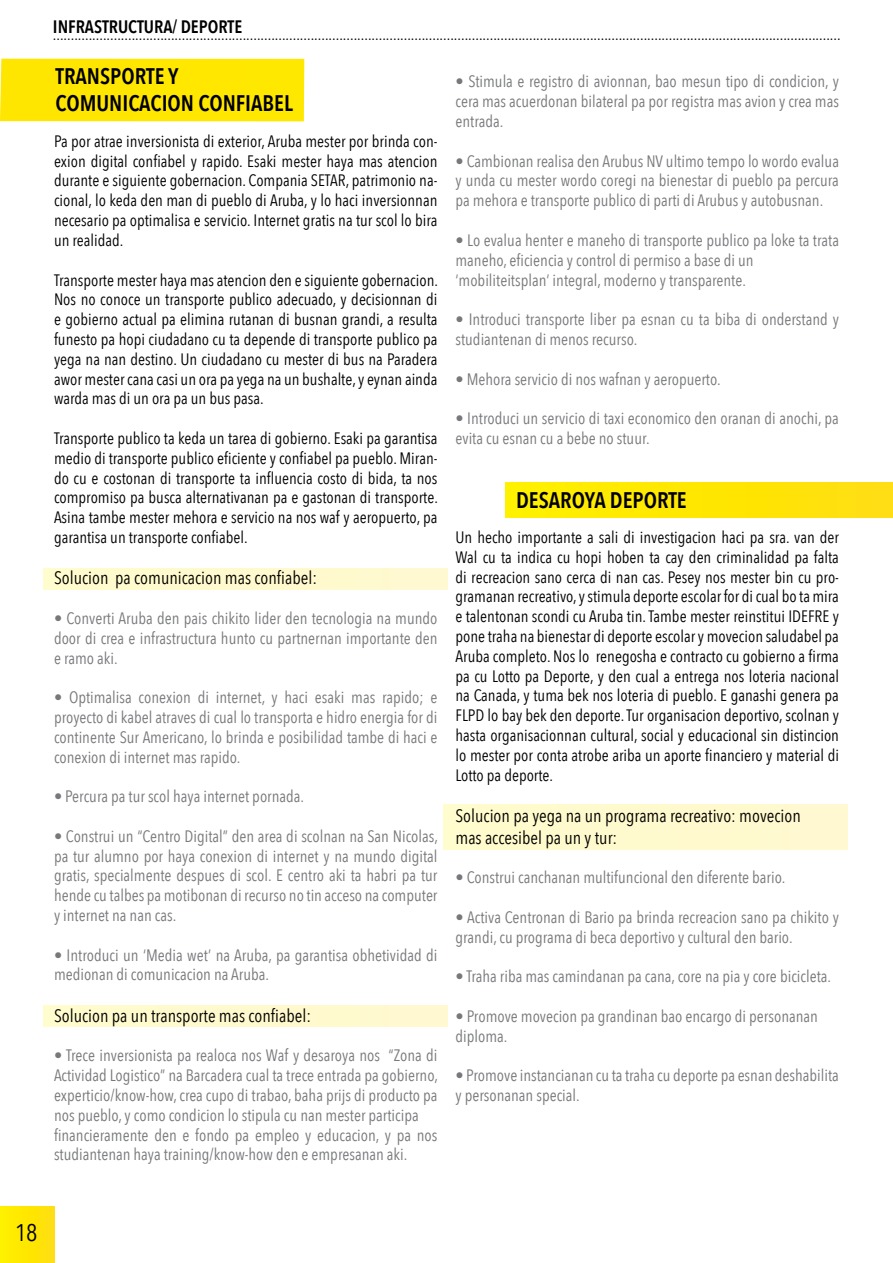
<style>
.page{position:relative;width:893px;height:1263px;background:#fff}
.page>*{position:absolute;margin:0;border:0;box-sizing:border-box;transform-origin:0 0}
.t1{font:24px "Avenir Next Condensed";color:#000}
.t2{font:600 22.5px/27px "Avenir Next Condensed";color:#000}
.t3{font:18px/21.6px "Avenir Next Condensed";color:#000}
.t4{font:600 18px "Avenir Next Condensed";color:#000}
.t5{font:16.5px/19.8px "Avenir Next Condensed";color:#77787b}
.t6{font:16.5px/19.8px "Avenir Next Condensed";color:#000;text-align:justify}
</style>
<div class="page">
<div style="left:44px;top:568px;width:404px;height:22px;background:#fffacd"></div>
<div style="left:44px;top:1005px;width:404px;height:21px;background:#fffacd"></div>
<div style="left:506px;top:483px;width:387px;height:35px;background:linear-gradient(to right,#fff000,#ffdd0f)"></div>
<div style="left:444px;top:804px;width:403px;height:45px;background:#fffacd"></div>
<div style="left:0;top:59px;width:304px;height:62px;background:#ffe700"></div>
<div style="left:0;top:1206px;width:54px;height:57px;background:linear-gradient(to right,#fff000,#ffde0e)"></div>
<p class="t4" style="left:53px;top:15px;width:191px">INFRASTRUCTURA/ DEPORTE</p>
<p class="t6" style="left:53px;top:25px;width:789px">............................................................................................................................................................................................................................</p>
<h2 class="t2" style="left:56px;top:63px;width:239px">TRANSPORTE Y<br>COMUNICACION CONFIABEL</h2>
<p class="t6" style="left:54px;top:131px;width:385px">Pa por atrae inversionista di exterior, Aruba mester por brinda con&shy;exion digital confiabel y rapido. Esaki mester haya mas atencion durante e siguiente gobernacion. Compania SETAR, patrimonio na&shy;cional, lo keda den man di pueblo di Aruba, y lo haci inversionnan necesario pa optimalisa e servicio. Internet gratis na tur scol lo bira un realidad.</p>
<p class="t6" style="left:54px;top:270px;width:385px">Transporte mester haya mas atencion den e siguiente gobernacion.<br>Nos no conoce un transporte publico adecuado, y decisionnan di e gobierno actual pa elimina rutanan di busnan grandi, a resulta funesto pa hopi ciudadano cu ta depende di transporte publico pa yega na nan destino. Un ciudadano cu mester di bus na Paradera awor mester cana casi un ora pa yega na un bushalte, y eynan ainda warda mas di un ora pa un bus pasa.</p>
<p class="t6" style="left:54px;top:428px;width:385px">Transporte publico ta keda un tarea di gobierno. Esaki pa garantisa medio di transporte publico eficiente y confiabel pa pueblo. Miran&shy;do cu e costonan di transporte ta influencia costo di bida, ta nos compromiso pa busca alternativanan pa e gastonan di transporte.<br>Asina tambe mester mehora e servicio na nos waf y aeropuerto, pa garantisa un transporte confiabel.</p>
<p class="t3" style="left:54px;top:567px;width:265px">Solucion pa comunicacion mas confiabel:</p>
<p class="t5" style="left:54px;top:608px;width:385px;text-align:justify">• Converti Aruba den pais chikito lider den tecnologia na mundo door di crea e infrastructura hunto cu partnernan importante den e ramo aki.</p>
<p class="t5" style="left:54px;top:687px;width:385px;text-align:justify">• Optimalisa conexion di internet, y haci esaki mas rapido; e proyecto di kabel atraves di cual lo transporta e hidro energia for di continente Sur Americano, lo brinda e posibilidad tambe di haci e conexion di internet mas rapido.</p>
<p class="t5" style="left:54px;top:786px;width:252px">• Percura pa tur scol haya internet pornada.</p>
<p class="t5" style="left:54px;top:826px;width:385px;text-align:justify">• Construi un “Centro Digital” den area di scolnan na San Nicolas, pa tur alumno por haya conexion di internet y na mundo digital gratis, specialmente despues di scol. E centro aki ta habri pa tur hende cu talbes pa motibonan di recurso no tin acceso na computer y internet na nan cas.</p>
<p class="t5" style="left:54px;top:945px;width:385px">• Introduci un ‘Media wet’ na Aruba, pa garantisa obhetividad di medionan di comunicacion na Aruba.</p>
<p class="t3" style="left:54px;top:1005px;width:259px">Solucion pa un transporte mas confiabel:</p>
<p class="t5" style="left:54px;top:1046px;width:385px">• Trece inversionista pa realoca nos Waf y desaroya nos “Zona di Actividad Logistico” na Barcadera cual ta trece entrada pa gobierno, experticio/know-how, crea cupo di trabao, baha prijs di producto pa nos pueblo, y como condicion lo stipula cu nan mester participa financieramente den e fondo pa empleo y educacion, y pa nos studiantenan haya training/know-how den e empresanan aki.</p>
<p class="t5" style="left:455px;top:72px;width:385px;text-align:justify">• Stimula e registro di avionnan, bao mesun tipo di condicion, y cera mas acuerdonan bilateral pa por registra mas avion y crea mas entrada.</p>
<p class="t5" style="left:455px;top:151px;width:385px;text-align:justify">• Cambionan realisa den Arubus NV ultimo tempo lo wordo evalua y unda cu mester wordo coregi na bienestar di pueblo pa percura pa mehora e transporte publico di parti di Arubus y autobusnan.</p>
<p class="t5" style="left:455px;top:230px;width:385px">• Lo evalua henter e maneho di transporte publico pa loke ta trata maneho, eficiencia y control di permiso a base di un ‘mobiliteitsplan’ integral, moderno y transparente.</p>
<p class="t5" style="left:455px;top:309px;width:385px">• Introduci transporte liber pa esnan cu ta biba di onderstand y studiantenan di menos recurso.</p>
<p class="t5" style="left:455px;top:369px;width:267px">• Mehora servicio di nos wafnan y aeropuerto.</p>
<p class="t5" style="left:455px;top:408px;width:385px">• Introduci un servicio di taxi economico den oranan di anochi, pa evita cu esnan cu a bebe no stuur.</p>
<h2 class="t2" style="left:516px;top:486px;width:172px">DESAROYA DEPORTE</h2>
<p class="t6" style="left:455px;top:527px;width:385px">Un hecho importante a sali di investigacion haci pa sra. van der Wal cu ta indica cu hopi hoben ta cay den criminalidad pa falta di recreacion sano cerca di nan cas. Pesey nos mester bin cu pro&shy;gramanan recreativo, y stimula deporte escolar for di cual bo ta mira e talentonan scondi cu Aruba tin. Tambe mester reinstitui IDEFRE y pone traha na bienestar di deporte escolar y movecion saludabel pa Aruba completo. Nos lo renegosha e contracto cu gobierno a firma pa cu Lotto pa Deporte, y den cual a entrega nos loteria nacional na Canada, y tuma bek nos loteria di pueblo. E ganashi genera pa FLPD lo bay bek den deporte. Tur organisacion deportivo, scolnan y hasta organisacionnan cultural, social y educacional sin distincion lo mester por conta atrobe ariba un aporte financiero y material di Lotto pa deporte.</p>
<p class="t3" style="left:455px;top:805px;width:347px">Solucion pa yega na un programa recreativo: movecion mas accesibel pa un y tur:</p>
<p class="t5" style="left:455px;top:867px;width:331px">• Construi canchanan multifuncional den diferente bario.</p>
<p class="t5" style="left:455px;top:907px;width:385px">• Activa Centronan di Bario pa brinda recreacion sano pa chikito y grandi, cu programa di beca deportivo y cultural den bario.</p>
<p class="t5" style="left:455px;top:966px;width:377px">• Traha riba mas camindanan pa cana, core na pia y core bicicleta.</p>
<p class="t5" style="left:455px;top:1006px;width:364px">• Promove movecion pa grandinan bao encargo di personanan diploma.</p>
<p class="t5" style="left:455px;top:1065px;width:385px">• Promove instancianan cu ta traha cu deporte pa esnan deshabilita y personanan special.</p>
<h1 class="t1" style="left:15px;top:1218px;width:24px">18</h1>
</div>
